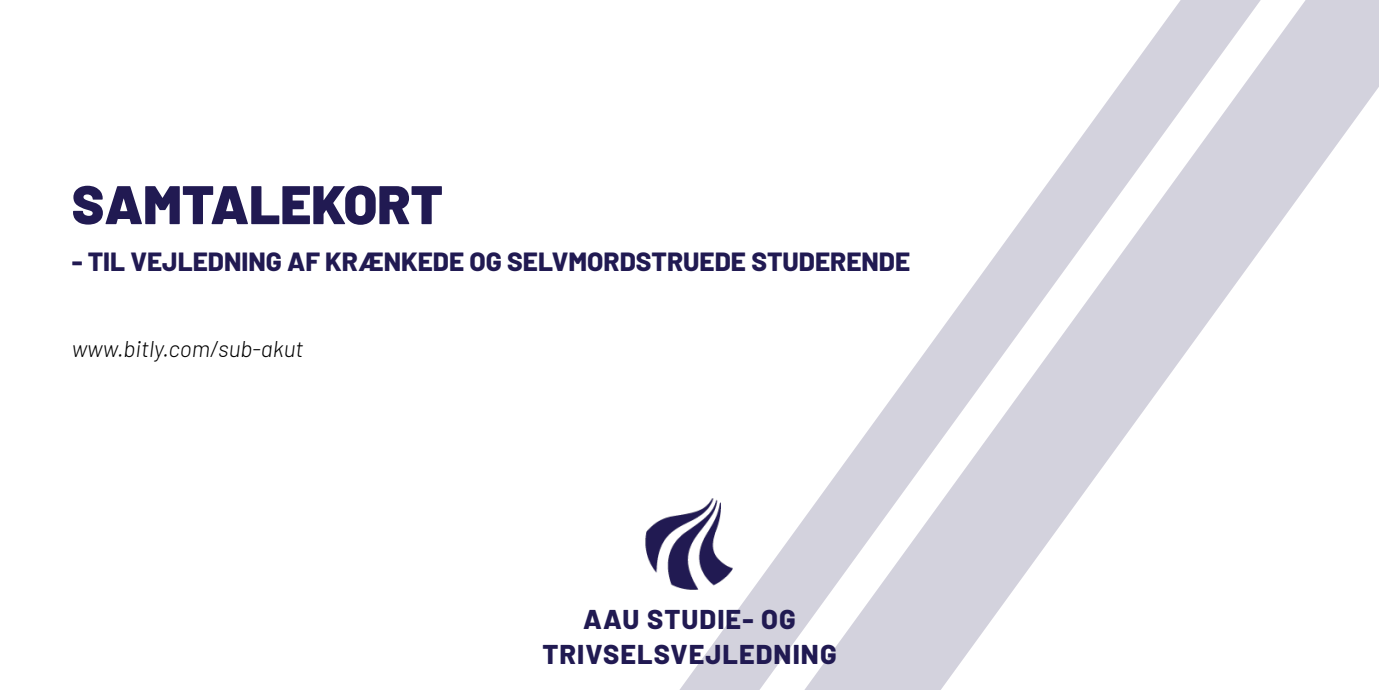
<style>
.page{position:relative;width:1379px;height:690px;background:#fff}
.page>*{position:absolute;margin:0;border:0;box-sizing:border-box;transform-origin:0 0}
.t1{font:900 54.25px "Barlow";color:#211a52}
.t2{font:800 27.12px "Barlow";letter-spacing:.04em;color:#211a52}
.t3{font:800 26.25px "Barlow";color:#211a52}
.t4{font:italic 300 22.75px "Barlow";color:#000}
</style>
<div class="page">
<svg style="left:679px;top:561px;width:94px;height:129px;fill:#d3d2dd"></svg>
<svg style="left:773px;top:0;width:605px;height:690px"></svg>
<img style="left:645px;top:498px;width:120px;height:94px">
<p class="t1" style="left:72px;top:164px;width:372px">SAMTALEKORT</p>
<p class="t3" style="left:72px;top:242px;width:840px">- TIL VEJLEDNING AF KRÆNKEDE OG SELVMORDSTRUEDE STUDERENDE</p>
<p class="t4" style="left:72px;top:332px;width:233px">www.bitly.com/sub-akut</p>
<p class="t2" style="left:583px;top:598px;width:214px">AAU STUDIE- OG</p>
<p class="t2" style="left:542px;top:633px;width:296px">TRIVSELSVEJLEDNING</p>
</div>
